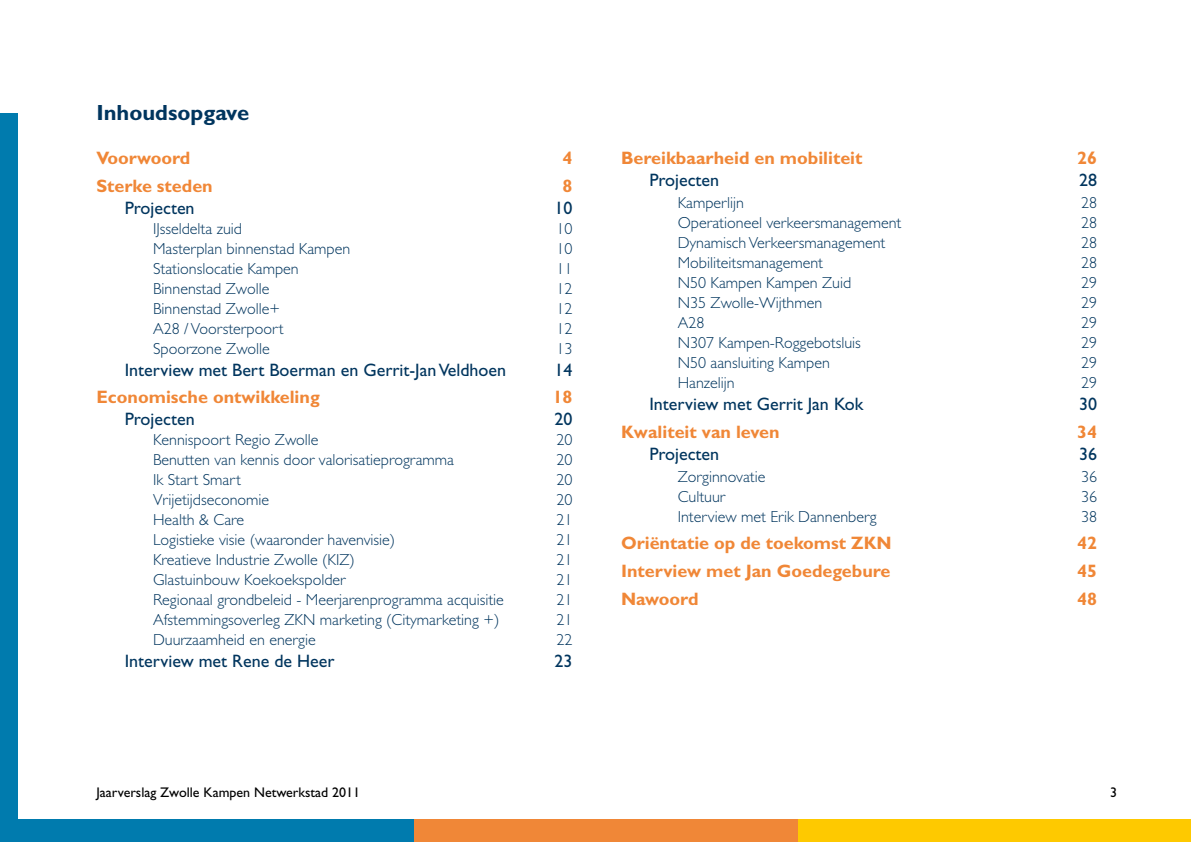
<style>
.page{position:relative;width:1191px;height:842px;background:#fff}
.page>*{position:absolute;margin:0;border:0;box-sizing:border-box;transform-origin:0 0}
.t1{font:700 22px "Gill Sans";color:#00355e}
.t2{font:700 18px "Gill Sans";color:#f08737}
.t3{font:18px "Gill Sans";color:#00355e}
.t4{font:300 16px "Gill Sans";color:#00355e}
.t5{font:14px "Gill Sans";color:#000}
</style>
<div class="page">
<div style="left:0;top:113px;width:17px;height:706px;background:#007bae"></div>
<div style="left:413px;top:819px;width:385px;height:23px;background:#f08737"></div>
<div style="left:798px;top:819px;width:393px;height:23px;background:#fec900"></div>
<div style="left:0;top:819px;width:413px;height:23px;background:#007bae"></div>
<h1 class="t1" style="left:96px;top:100px;width:154px">Inhoudsopgave</h1>
<p class="t2" style="left:96px;top:147px;width:95px">Voorwoord</p>
<p class="t2" style="left:562px;top:147px;width:11px">4</p>
<p class="t2" style="left:96px;top:175px;width:118px">Sterke steden</p>
<p class="t2" style="left:562px;top:175px;width:11px">8</p>
<p class="t3" style="left:125px;top:197px;width:71px">Projecten</p>
<p class="t3" style="left:554px;top:197px;width:19px">10</p>
<p class="t4" style="left:153px;top:219px;width:90px">IJsseldelta zuid</p>
<p class="t4" style="left:556px;top:219px;width:17px">10</p>
<p class="t4" style="left:153px;top:239px;width:199px">Masterplan binnenstad Kampen</p>
<p class="t4" style="left:556px;top:239px;width:17px">10</p>
<p class="t4" style="left:153px;top:259px;width:147px">Stationslocatie Kampen</p>
<p class="t4" style="left:556px;top:259px;width:17px">11</p>
<p class="t4" style="left:153px;top:279px;width:118px">Binnenstad Zwolle</p>
<p class="t4" style="left:556px;top:279px;width:17px">12</p>
<p class="t4" style="left:153px;top:299px;width:128px">Binnenstad Zwolle+</p>
<p class="t4" style="left:556px;top:299px;width:17px">12</p>
<p class="t4" style="left:153px;top:319px;width:132px">A28 / Voorsterpoort</p>
<p class="t4" style="left:556px;top:319px;width:17px">12</p>
<p class="t4" style="left:153px;top:339px;width:118px">Spoorzone Zwolle</p>
<p class="t4" style="left:556px;top:339px;width:17px">13</p>
<p class="t3" style="left:125px;top:359px;width:383px">Interview met Bert Boerman en Gerrit-Jan Veldhoen</p>
<p class="t3" style="left:554px;top:359px;width:19px">14</p>
<p class="t2" style="left:96px;top:387px;width:225px">Economische ontwikkeling</p>
<p class="t2" style="left:553px;top:387px;width:21px">18</p>
<p class="t3" style="left:125px;top:409px;width:71px">Projecten</p>
<p class="t3" style="left:554px;top:409px;width:19px">20</p>
<p class="t4" style="left:153px;top:431px;width:167px">Kennispoort Regio Zwolle</p>
<p class="t4" style="left:556px;top:431px;width:17px">20</p>
<p class="t4" style="left:153px;top:451px;width:302px">Benutten van kennis door valorisatieprogramma</p>
<p class="t4" style="left:556px;top:451px;width:17px">20</p>
<p class="t4" style="left:153px;top:471px;width:89px">Ik Start Smart</p>
<p class="t4" style="left:556px;top:471px;width:17px">20</p>
<p class="t4" style="left:153px;top:491px;width:118px">Vrijetijdseconomie</p>
<p class="t4" style="left:556px;top:491px;width:17px">20</p>
<p class="t4" style="left:153px;top:511px;width:93px">Health &amp; Care</p>
<p class="t4" style="left:556px;top:511px;width:17px">21</p>
<p class="t4" style="left:153px;top:531px;width:243px">Logistieke visie (waaronder havenvisie)</p>
<p class="t4" style="left:556px;top:531px;width:17px">21</p>
<p class="t4" style="left:153px;top:551px;width:203px">Kreatieve Industrie Zwolle (KIZ)</p>
<p class="t4" style="left:556px;top:551px;width:17px">21</p>
<p class="t4" style="left:153px;top:571px;width:194px">Glastuinbouw Koekoekspolder</p>
<p class="t4" style="left:556px;top:571px;width:17px">21</p>
<p class="t4" style="left:153px;top:591px;width:352px">Regionaal grondbeleid - Meerjarenprogramma acquisitie</p>
<p class="t4" style="left:556px;top:591px;width:17px">21</p>
<p class="t4" style="left:153px;top:611px;width:348px">Afstemmingsoverleg ZKN marketing (Citymarketing +)</p>
<p class="t4" style="left:556px;top:611px;width:17px">21</p>
<p class="t4" style="left:153px;top:631px;width:164px">Duurzaamheid en energie</p>
<p class="t4" style="left:556px;top:631px;width:17px">22</p>
<p class="t3" style="left:125px;top:651px;width:211px">Interview met Rene de Heer</p>
<p class="t3" style="left:554px;top:651px;width:19px">23</p>
<p class="t2" style="left:621px;top:147px;width:243px">Bereikbaarheid en mobiliteit</p>
<p class="t2" style="left:1077px;top:147px;width:21px">26</p>
<p class="t3" style="left:649px;top:169px;width:71px">Projecten</p>
<p class="t3" style="left:1079px;top:169px;width:19px">28</p>
<p class="t4" style="left:677px;top:193px;width:68px">Kamperlijn</p>
<p class="t4" style="left:1081px;top:193px;width:17px">28</p>
<p class="t4" style="left:677px;top:213px;width:225px">Operationeel verkeersmanagement</p>
<p class="t4" style="left:1081px;top:213px;width:17px">28</p>
<p class="t4" style="left:677px;top:233px;width:209px">Dynamisch Verkeersmanagement</p>
<p class="t4" style="left:1081px;top:233px;width:17px">28</p>
<p class="t4" style="left:677px;top:253px;width:147px">Mobiliteitsmanagement</p>
<p class="t4" style="left:1081px;top:253px;width:17px">28</p>
<p class="t4" style="left:677px;top:273px;width:175px">N50 Kampen Kampen Zuid</p>
<p class="t4" style="left:1081px;top:273px;width:17px">29</p>
<p class="t4" style="left:677px;top:293px;width:146px">N35 Zwolle-Wijthmen</p>
<p class="t4" style="left:1081px;top:293px;width:17px">29</p>
<p class="t4" style="left:677px;top:313px;width:28px">A28</p>
<p class="t4" style="left:1081px;top:313px;width:17px">29</p>
<p class="t4" style="left:677px;top:333px;width:185px">N307 Kampen-Roggebotsluis</p>
<p class="t4" style="left:1081px;top:333px;width:17px">29</p>
<p class="t4" style="left:677px;top:353px;width:154px">N50 aansluiting Kampen</p>
<p class="t4" style="left:1081px;top:353px;width:17px">29</p>
<p class="t4" style="left:677px;top:373px;width:58px">Hanzelijn</p>
<p class="t4" style="left:1081px;top:373px;width:17px">29</p>
<p class="t3" style="left:649px;top:393px;width:215px">Interview met Gerrit Jan Kok</p>
<p class="t3" style="left:1079px;top:393px;width:19px">30</p>
<p class="t2" style="left:621px;top:421px;width:160px">Kwaliteit van leven</p>
<p class="t2" style="left:1077px;top:421px;width:21px">34</p>
<p class="t3" style="left:649px;top:443px;width:71px">Projecten</p>
<p class="t3" style="left:1079px;top:443px;width:19px">36</p>
<p class="t4" style="left:677px;top:467px;width:89px">Zorginnovatie</p>
<p class="t4" style="left:1081px;top:467px;width:17px">36</p>
<p class="t4" style="left:677px;top:487px;width:49px">Cultuur</p>
<p class="t4" style="left:1081px;top:487px;width:17px">36</p>
<p class="t4" style="left:677px;top:507px;width:200px">Interview met Erik Dannenberg</p>
<p class="t4" style="left:1081px;top:507px;width:17px">38</p>
<p class="t2" style="left:621px;top:532px;width:272px">Oriëntatie op de toekomst ZKN</p>
<p class="t2" style="left:1077px;top:532px;width:21px">42</p>
<p class="t2" style="left:621px;top:560px;width:271px">Interview met Jan Goedegebure</p>
<p class="t2" style="left:1077px;top:560px;width:21px">45</p>
<p class="t2" style="left:621px;top:588px;width:79px">Nawoord</p>
<p class="t2" style="left:1077px;top:588px;width:21px">48</p>
<p class="t5" style="left:96px;top:784px;width:265px">Jaarverslag Zwolle Kampen Netwerkstad 2011</p>
<p class="t5" style="left:1110px;top:784px;width:8px">3</p>
</div>
